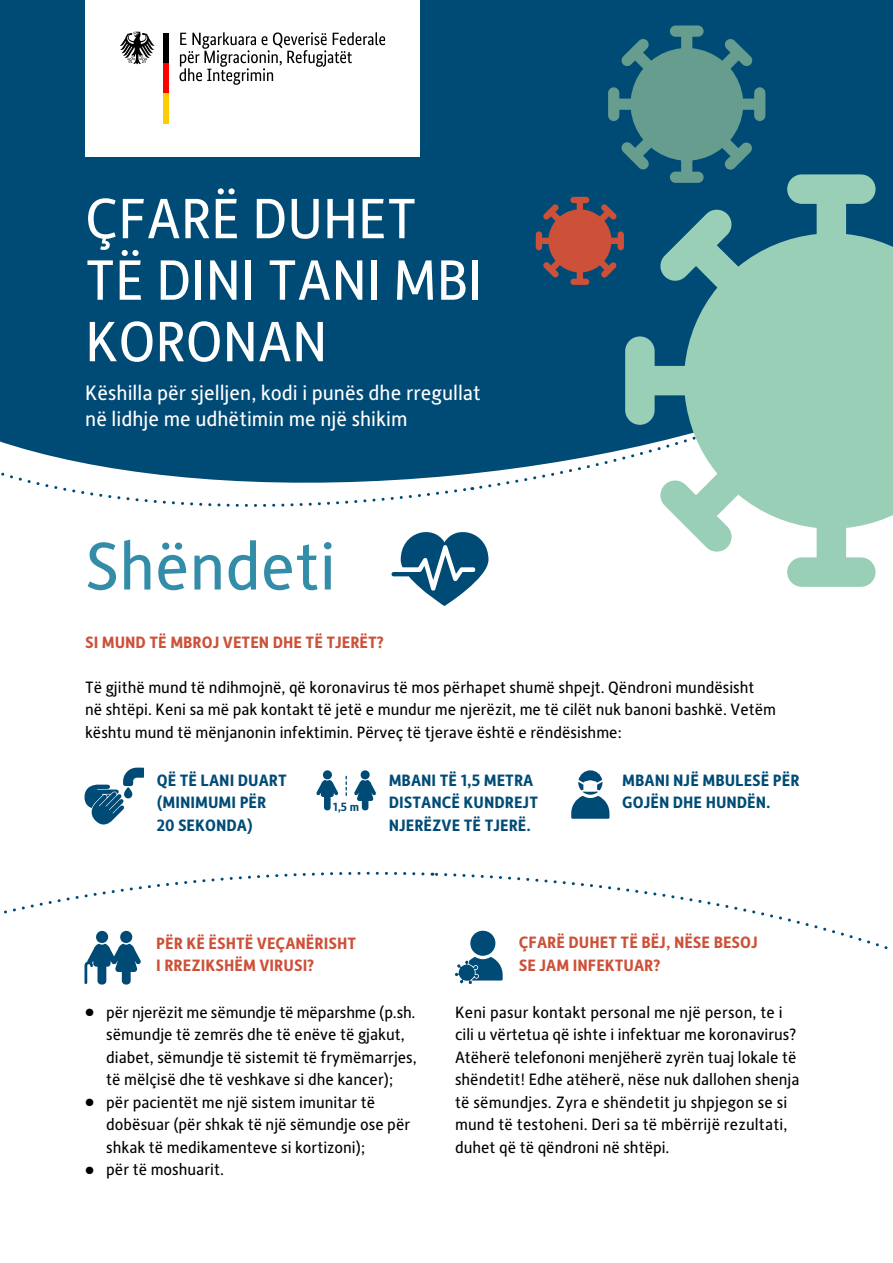
<style>
.page{position:relative;width:893px;height:1263px;background:#fff}
.page>*{position:absolute;margin:0;border:0;box-sizing:border-box;transform-origin:0 0}
.t1{font:67.5px "Alber New";color:#338da9}
.t2{font:57px/61.5px "Alber New";color:#fff}
.t3{font:21px/25.5px "Alber New";color:#fff}
.t4{font:16.5px/22.5px "Alber New";color:#000}
.t5{font:700 16.5px/22.5px "Alber New";color:#004b76}
.t6{font:700 16.5px/22.5px "Alber New";color:#cd5038}
.t7{font:700 12px "Alber New";color:#004b76}
.s1{font-size:10.5px}
</style>
<div class="page">
<svg style="left:433px;top:872px;width:455px;height:78px"></svg>
<svg style="left:4px;top:871px;width:421px;height:114px"></svg>
<svg style="left:0;top:403px;width:625px;height:103px;fill:#004b76"></svg>
<div style="left:0;top:0;width:893px;height:403px;background:#004b76"></div>
<svg style="left:625px;top:174px;width:268px;height:413px;fill:#99ceb7"></svg>
<svg style="left:536px;top:197px;width:88px;height:88px"></svg>
<svg style="left:608px;top:26px;width:157px;height:157px"></svg>
<div style="left:85px;top:0;width:335px;height:156px;background:#fff"></div>
<svg style="left:180px;top:32px;width:205px;height:53px"></svg>
<svg style="left:120px;top:32px;width:35px;height:32px"></svg>
<div style="left:164px;top:33px;width:5px;height:30px;background:#000"></div>
<div style="left:164px;top:63px;width:5px;height:30px;background:#f00"></div>
<div style="left:164px;top:93px;width:5px;height:30px;background:#fc0"></div>
<div style="left:361px;top:770px;width:9px;height:9px;background:#004b76;border-radius:50%"></div>
<svg style="left:354px;top:780px;width:22px;height:30px"></svg>
<div style="left:323px;top:770px;width:9px;height:9px;background:#004b76;border-radius:50%"></div>
<svg style="left:316px;top:780px;width:22px;height:30px"></svg>
<svg style="left:346px;top:776px;width:1px;height:20px"></svg>
<svg style="left:391px;top:532px;width:97px;height:74px"></svg>
<svg style="left:455px;top:931px;width:48px;height:53px"></svg>
<svg style="left:84px;top:768px;width:60px;height:56px"></svg>
<div style="left:96px;top:931px;width:12px;height:12px;background:#004b76;border-radius:50%"></div>
<div style="left:120px;top:931px;width:12px;height:12px;background:#004b76;border-radius:50%"></div>
<svg style="left:84px;top:944px;width:57px;height:40px"></svg>
<svg style="left:571px;top:770px;width:38px;height:49px"></svg>
<h2 class="t2" style="left:85px;top:185px;width:398px">ÇFARË DUHET<br>TË DINI TANI MBI<br>KORONAN</h2>
<p class="t3" style="left:85px;top:379px;width:397px">Këshilla për sjelljen, kodi i punës dhe rregullat në lidhje me udhëtimin me një shikim</p>
<h1 class="t1" style="left:85px;top:522px;width:252px">Shëndeti</h1>
<p class="t6" style="left:85px;top:630px;width:301px">SI MUND TË MBROJ VETEN DHE TË TJERËT?</p>
<p class="t4" style="left:85px;top:675px;width:693px">Të gjithë mund të ndihmojnë, që koronavirus të mos përhapet shumë shpejt. Qëndroni mundësisht<br>në shtëpi. Keni sa më pak kontakt të jetë e mundur me njerëzit, me të cilët nuk banoni bashkë. Vetëm kështu mund të mënjanonin infektimin. Përveç të tjerave është e rëndësishme:</p>
<p class="t5" style="left:157px;top:768px;width:132px">QË TË LANI DUART (MINIMUMI PËR<br>20 SEKONDA)</p>
<p class="t5" style="left:389px;top:768px;width:151px">MBANI TË 1,5 METRA<br>DISTANCË KUNDREJT<br>NJERËZVE TË TJERË.</p>
<p class="t5" style="left:622px;top:768px;width:179px">MBANI NJË MBULESË PËR<br>GOJËN DHE HUNDËN.</p>
<p class="t7" style="left:333px;top:798px;width:28px">1,5 m</p>
<p class="t6" style="left:156px;top:931px;width:201px">PËR KË ËSHTË VEÇANËRISHT<br>I RREZIKSHËM VIRUSI?</p>
<p class="t4" style="left:106px;top:1000px;width:312px;text-indent:-21px"><span class="s1">●</span> për njerëzit me sëmundje të mëparshme (p.sh. sëmundje të zemrës dhe të enëve të gjakut, diabet, sëmundje të sistemit të frymëmarrjes, të mëlçisë dhe të veshkave si dhe kancer);</p>
<p class="t4" style="left:106px;top:1090px;width:305px;text-indent:-21px"><span class="s1">●</span> për pacientët me një sistem imunitar të dobësuar (për shkak të një sëmundje ose për shkak të medikamenteve si kortizoni);</p>
<p class="t4" style="left:85px;top:1157px;width:140px"><span class="s1">●</span> për të moshuarit.</p>
<p class="t6" style="left:519px;top:930px;width:241px">ÇFARË DUHET TË BËJ, NËSE BESOJ<br>SE JAM INFEKTUAR?</p>
<p class="t4" style="left:455px;top:1000px;width:346px">Keni pasur kontakt personal me një person, te i cili u vërtetua që ishte i infektuar me koronavirus?<br>Atëherë telefononi menjëherë zyrën tuaj lokale të shëndetit! Edhe atëherë, nëse nuk dallohen shenja të sëmundjes. Zyra e shëndetit ju shpjegon se si mund të testoheni. Deri sa të mbërrijë rezultati, duhet që të qëndroni në shtëpi.</p>
</div>
